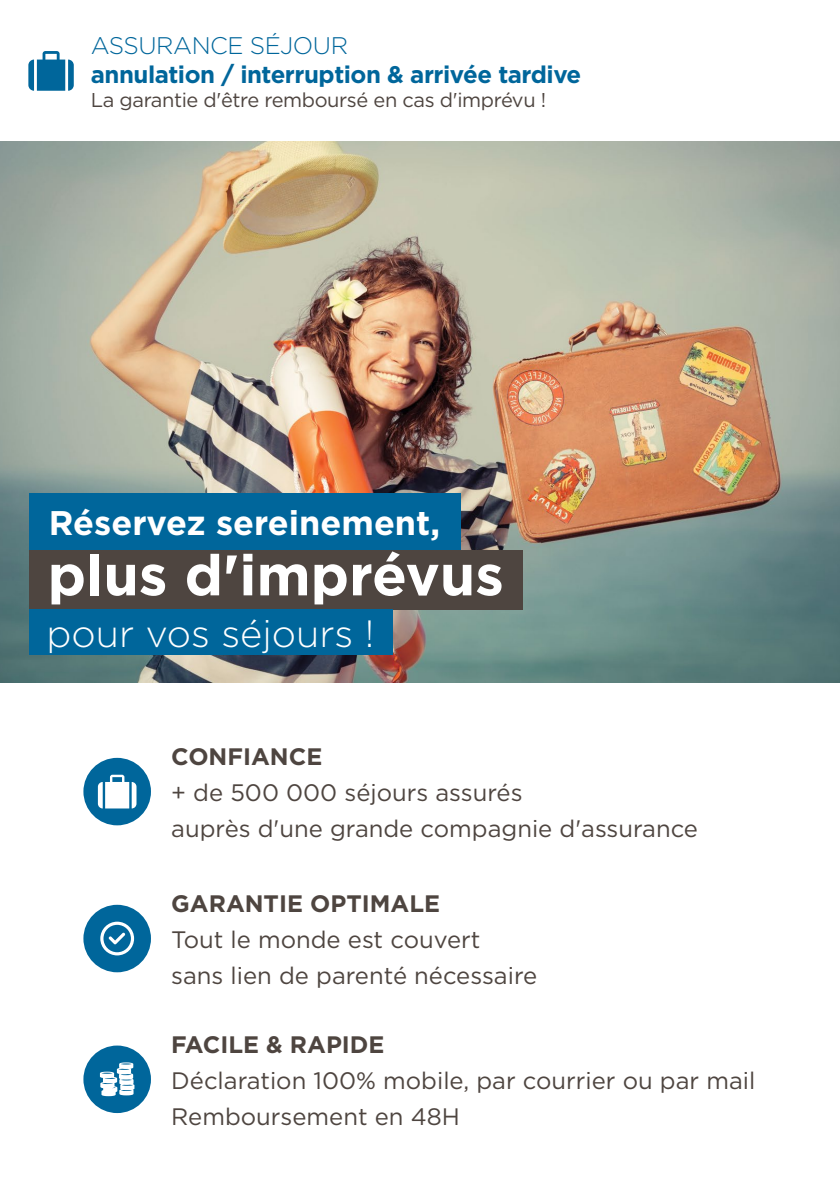
<style>
.page{position:relative;width:840px;height:1191px;background:#fff}
.page>*{position:absolute;margin:0;border:0;box-sizing:border-box;transform-origin:0 0}
.t1{font:700 57px "Gotham";color:#fff}
.t2{font:300 38px "Gotham";color:#fff}
.t3{font:700 34.2px "Gotham";color:#fff}
.t4{font:700 24px "Gotham";letter-spacing:-.02em;color:#00669b}
.t5{font:300 24px "Gotham";letter-spacing:-.02em;color:#00669b}
.t6{font:23.8px/35.8px "Gotham";color:#4e4540}
.t7{font:700 23.8px "Gotham";color:#4e4540}
.t8{font:20px "Gotham";letter-spacing:-.02em;color:#4e4540}
</style>
<div class="page">
<img style="left:0;top:142px;width:839px;height:540px">
<svg style="left:28px;top:51px;width:46px;height:40px"></svg>
<div style="left:29px;top:550px;width:493px;height:59px;background:#4e4540"></div>
<div style="left:29px;top:609px;width:363px;height:45px;background:#00669b"></div>
<div style="left:29px;top:493px;width:431px;height:57px;background:#00669b"></div>
<div style="left:83px;top:758px;width:68px;height:67px;background:#00669b;border-radius:50%"></div>
<svg style="left:98px;top:774px;width:38px;height:34px"></svg>
<div style="left:83px;top:904px;width:68px;height:68px;background:#00669b;border-radius:50%"></div>
<svg style="left:100px;top:921px;width:34px;height:34px"></svg>
<div style="left:83px;top:1045px;width:68px;height:68px;background:#00669b;border-radius:50%"></div>
<svg style="left:100px;top:1062px;width:34px;height:34px"></svg>
<p class="t5" style="left:91px;top:30px;width:258px">ASSURANCE SÉJOUR</p>
<p class="t4" style="left:91px;top:58px;width:492px">annulation / interruption &amp; arrivée tardive</p>
<p class="t8" style="left:91px;top:87px;width:456px">La garantie d'être remboursé en cas d'imprévu !</p>
<h3 class="t3" style="left:49px;top:500px;width:392px">Réservez sereinement,</h3>
<h1 class="t1" style="left:48px;top:537px;width:457px">plus d'imprévus</h1>
<h2 class="t2" style="left:46px;top:610px;width:329px">pour vos séjours !</h2>
<p class="t7" style="left:171px;top:741px;width:152px">CONFIANCE</p>
<p class="t6" style="left:171px;top:774px;width:528px">+ de 500 000 séjours assurés<br>auprès d'une grande compagnie d'assurance</p>
<p class="t7" style="left:171px;top:888px;width:270px">GARANTIE OPTIMALE</p>
<p class="t6" style="left:171px;top:921px;width:367px">Tout le monde est couvert sans lien de parenté nécessaire</p>
<p class="t7" style="left:171px;top:1029px;width:215px">FACILE &amp; RAPIDE</p>
<p class="t6" style="left:171px;top:1062px;width:585px">Déclaration 100% mobile, par courrier ou par mail<br>Remboursement en 48H</p>
</div>
